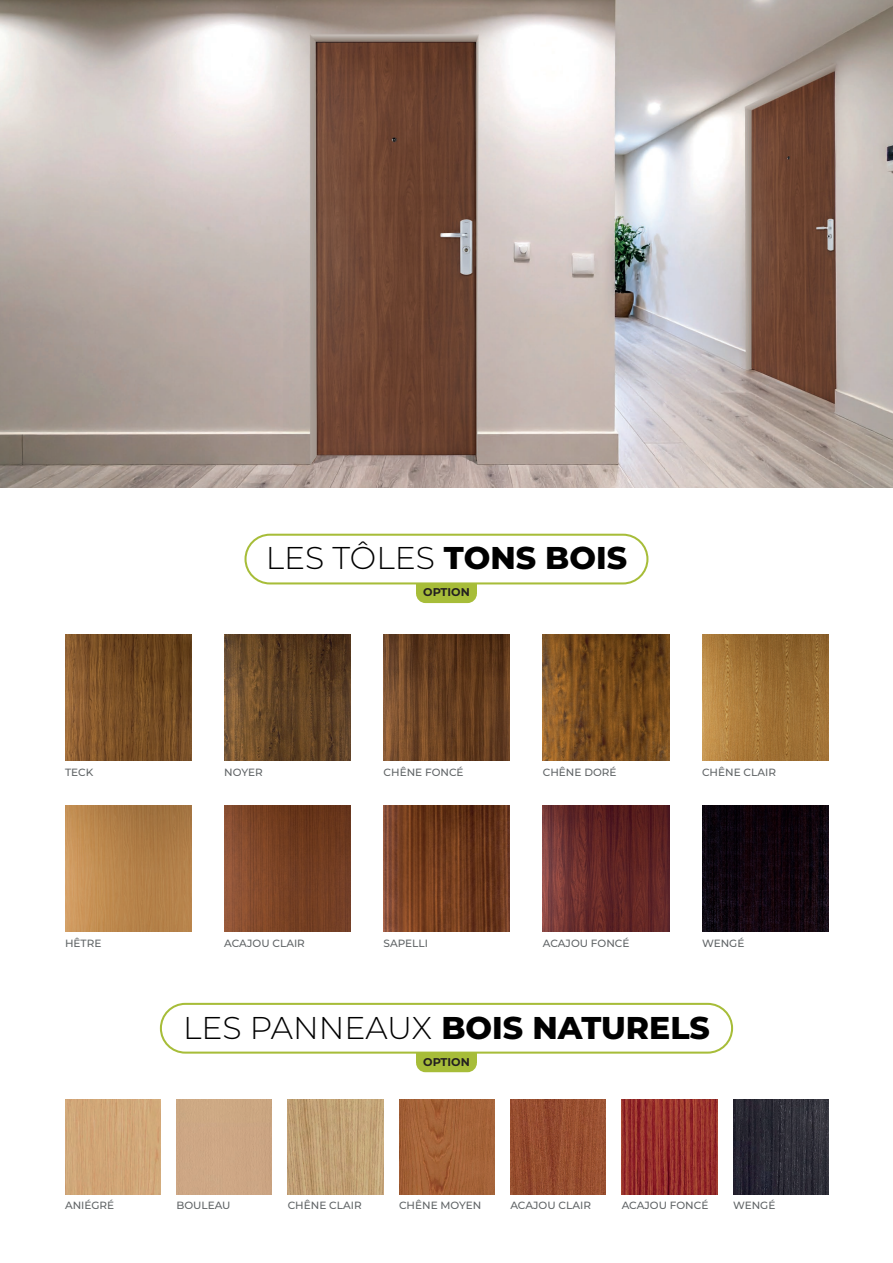
<style>
.page{position:relative;width:893px;height:1263px;background:#fff}
.page>*{position:absolute;margin:0;border:0;box-sizing:border-box;transform-origin:0 0}
.t1{font:800 31.5px "Montserrat";color:#000}
.t2{font:300 31.5px "Montserrat";color:#000}
.t3{font:700 11.25px "Montserrat";color:#231f20}
.t4{font:500 10.5px "Montserrat";color:#606466}
.s1{font-weight:800}
.s2{font-weight:300}
</style>
<div class="page">
<img style="left:0;top:0;width:893px;height:487px">
<div style="left:244px;top:534px;width:404px;height:50px;border:2px solid #a7bd39;border-radius:24px"></div>
<div style="left:160px;top:1003px;width:573px;height:51px;border:2px solid #a7bd39;border-radius:24px"></div>
<div style="left:416px;top:584px;width:61px;height:19px;background:#a7bd39;border-radius:9px"></div>
<div style="left:416px;top:1053px;width:61px;height:19px;background:#a7bd39;border-radius:9px"></div>
<div style="left:416px;top:583px;width:61px;height:10px;background:#a7bd39"></div>
<div style="left:416px;top:1052px;width:61px;height:10px;background:#a7bd39"></div>
<img style="left:65px;top:634px;width:126px;height:126px">
<img style="left:65px;top:805px;width:126px;height:127px">
<img style="left:65px;top:1099px;width:95px;height:95px">
<img style="left:288px;top:1099px;width:95px;height:95px">
<img style="left:399px;top:1099px;width:95px;height:95px">
<img style="left:510px;top:1099px;width:96px;height:95px">
<img style="left:622px;top:1099px;width:95px;height:95px">
<img style="left:733px;top:1099px;width:95px;height:95px">
<img style="left:224px;top:634px;width:127px;height:126px">
<img style="left:224px;top:805px;width:127px;height:127px">
<img style="left:384px;top:634px;width:126px;height:126px">
<img style="left:384px;top:805px;width:126px;height:127px">
<img style="left:543px;top:634px;width:126px;height:126px">
<img style="left:543px;top:805px;width:126px;height:127px">
<img style="left:702px;top:634px;width:126px;height:126px">
<img style="left:702px;top:805px;width:126px;height:127px">
<p class="t2" style="left:266px;top:537px;width:363px">LES TÔLES <span class="s1">TONS BOIS</span></p>
<p class="t4" style="left:65px;top:764px;width:30px">TECK</p>
<p class="t4" style="left:65px;top:936px;width:38px">HÊTRE</p>
<p class="t4" style="left:224px;top:764px;width:40px">NOYER</p>
<p class="t4" style="left:224px;top:936px;width:82px">ACAJOU CLAIR</p>
<p class="t3" style="left:423px;top:584px;width:48px">OPTION</p>
<p class="t4" style="left:384px;top:764px;width:82px">CHÊNE FONCÉ</p>
<p class="t4" style="left:384px;top:936px;width:46px">SAPELLI</p>
<p class="t4" style="left:543px;top:764px;width:75px">CHÊNE DORÉ</p>
<p class="t4" style="left:543px;top:936px;width:88px">ACAJOU FONCÉ</p>
<p class="t4" style="left:702px;top:764px;width:75px">CHÊNE CLAIR</p>
<p class="t4" style="left:702px;top:936px;width:44px">WENGÉ</p>
<p class="t1" style="left:183px;top:1004px;width:528px"><span class="s2">LES PANNEAUX</span> BOIS NATURELS</p>
<p class="t3" style="left:423px;top:1053px;width:48px">OPTION</p>
<p class="t4" style="left:65px;top:1198px;width:51px">ANIÉGRÉ</p>
<p class="t4" style="left:176px;top:1198px;width:56px">BOULEAU</p>
<p class="t4" style="left:288px;top:1198px;width:75px">CHÊNE CLAIR</p>
<p class="t4" style="left:399px;top:1198px;width:84px">CHÊNE MOYEN</p>
<p class="t4" style="left:510px;top:1198px;width:82px">ACAJOU CLAIR</p>
<p class="t4" style="left:622px;top:1198px;width:88px">ACAJOU FONCÉ</p>
<p class="t4" style="left:733px;top:1198px;width:44px">WENGÉ</p>
</div>
